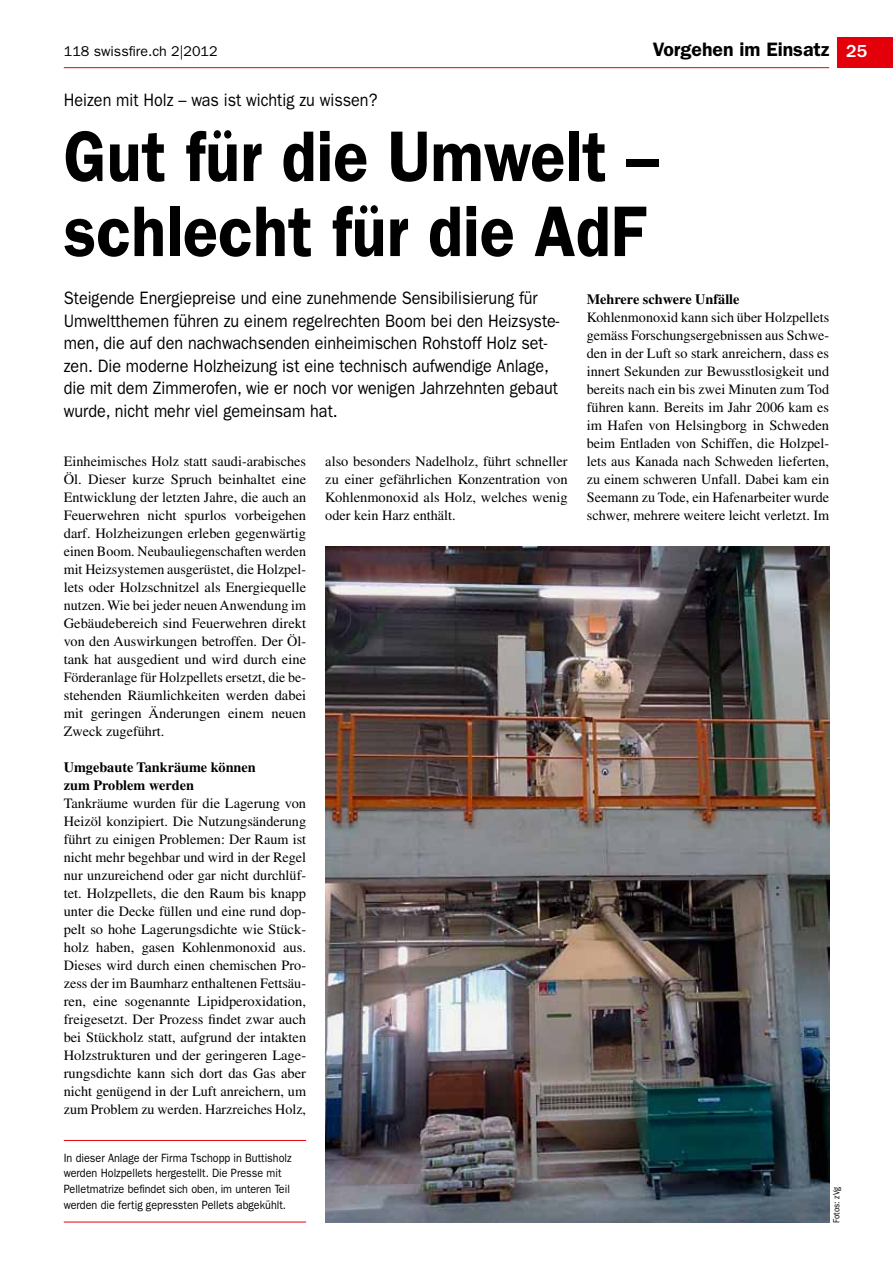
<style>
.page{position:relative;width:893px;height:1263px;background:#fff}
.page>*{position:absolute;margin:0;border:0;box-sizing:border-box;transform-origin:0 0}
.t1{font:600 72px/75px "ITC Franklin Gothic Std";color:#000;scale:.9 1}
.t2{font:600 19.5px "ITC Franklin Gothic Std";color:#000}
.t3{font:18px/22.5px "ITC Franklin Gothic Std";color:#000;scale:.9 1}
.t4{font:14.25px/18px "Times LT Std";color:#000;text-align:justify}
.t5{font:700 14.25px/18px "Times LT Std";color:#000}
.t6{font:14.25px "ITC Franklin Gothic Std";color:#000}
.t7{font:12px/15.8px "ITC Franklin Gothic Std";color:#000;scale:.9 1}
.t8{font:9px "ITC Franklin Gothic Std";color:#000;scale:.9 1}
.s1{font-weight:500;font-size:18px;color:#fff}
</style>
<div class="page">
<div style="left:838px;top:38px;width:55px;height:30px;background:#e3000b"></div>
<hr style="left:64px;top:67px;width:765px;height:1px;background:#e3000b">
<img style="left:325px;top:546px;width:504px;height:676px">
<hr style="left:64px;top:1140px;width:242px;height:1px;background:#e3000b">
<hr style="left:64px;top:1222px;width:242px;height:1px;background:#e3000b">
<p class="t6" style="left:64px;top:43px;width:155px">118 swissfire.ch 2|2012</p>
<h2 class="t2" style="left:653px;top:38px;width:216px">Vorgehen im Einsatz <span class="s1">25</span></h2>
<p class="t3" style="left:64px;top:89px;width:350px">Heizen mit Holz – was ist wichtig zu wissen?</p>
<h1 class="t1" style="left:64px;top:119px;width:662px">Gut für die Umwelt – schlecht für die AdF</h1>
<p class="t3" style="left:64px;top:287px;width:552px">Steigende Energiepreise und eine zunehmende Sensibilisierung für Umweltthemen führen zu einem regelrechten Boom bei den Heizsyste&shy;men, die auf den nachwachsenden einheimischen Rohstoff Holz set&shy;zen. Die moderne Holzheizung ist eine technisch aufwendige Anlage, die mit dem Zimmerofen, wie er noch vor wenigen Jahrzehnten gebaut wurde, nicht mehr viel gemeinsam hat.</p>
<p class="t4" style="left:64px;top:452px;width:244px">Einheimisches Holz statt saudi-arabisches Öl. Dieser kurze Spruch beinhaltet eine Entwicklung der letzten Jahre, die auch an Feuerwehren nicht spurlos vorbeigehen darf. Holzheizungen erleben gegenwärtig einen Boom. Neubauliegenschaften werden mit Heizsystemen ausgerüstet, die Holzpel&shy;lets oder Holzschnitzel als Energiequelle nutzen. Wie bei jeder neuen Anwendung im Gebäudebereich sind Feuerwehren direkt von den Auswirkungen betroffen. Der Öl&shy;tank hat ausgedient und wird durch eine Förderanlage für Holzpellets ersetzt, die be&shy;stehenden Räumlichkeiten werden dabei mit geringen Änderungen einem neuen Zweck zugeführt.</p>
<p class="t5" style="left:64px;top:758px;width:194px">Umgebaute Tankräume können zum Problem werden</p>
<p class="t4" style="left:64px;top:794px;width:244px">Tankräume wurden für die Lagerung von Heizöl konzipiert. Die Nutzungsänderung führt zu einigen Problemen: Der Raum ist nicht mehr begehbar und wird in der Regel nur unzureichend oder gar nicht durchlüf&shy;tet. Holzpellets, die den Raum bis knapp unter die Decke füllen und eine rund dop&shy;pelt so hohe Lagerungsdichte wie Stück&shy;holz haben, gasen Kohlenmonoxid aus.<br>Dieses wird durch einen chemischen Pro&shy;zess der im Baumharz enthaltenen Fettsäu&shy;ren, eine sogenannte Lipidperoxidation, freigesetzt. Der Prozess findet zwar auch bei Stückholz statt, aufgrund der intakten Holzstrukturen und der geringeren Lage&shy;rungsdichte kann sich dort das Gas aber nicht genügend in der Luft anreichern, um zum Problem zu werden. Harzreiches Holz,</p>
<p class="t5" style="left:587px;top:290px;width:154px">Mehrere schwere Unfälle</p>
<p class="t4" style="left:587px;top:308px;width:244px">Kohlenmonoxid kann sich über Holzpellets gemäss Forschungsergebnissen aus Schwe&shy;den in der Luft so stark anreichern, dass es innert Sekunden zur Bewusstlosigkeit und bereits nach ein bis zwei Minuten zum Tod führen kann. Bereits im Jahr 2006 kam es im Hafen von Helsingborg in Schweden beim Entladen von Schiffen, die Holzpel&shy;lets aus Kanada nach Schweden lieferten, zu einem schweren Unfall. Dabei kam ein Seemann zu Tode, ein Hafenarbeiter wurde schwer, mehrere weitere leicht verletzt. Im</p>
<p class="t4" style="left:325px;top:452px;width:244px">also besonders Nadelholz, führt schneller zu einer gefährlichen Konzentration von Kohlenmonoxid als Holz, welches wenig oder kein Harz enthält.</p>
<p class="t7" style="left:64px;top:1150px;width:255px">In dieser Anlage der Firma Tschopp in Buttisholz werden Holzpellets hergestellt. Die Presse mit Pelletmatrize befindet sich oben, im unteren Teil werden die fertig gepressten Pellets abgekühlt.</p>
<p class="t8" style="left:831px;top:1223px;width:42px;rotate:-90deg">Fotos: zVg</p>
</div>
